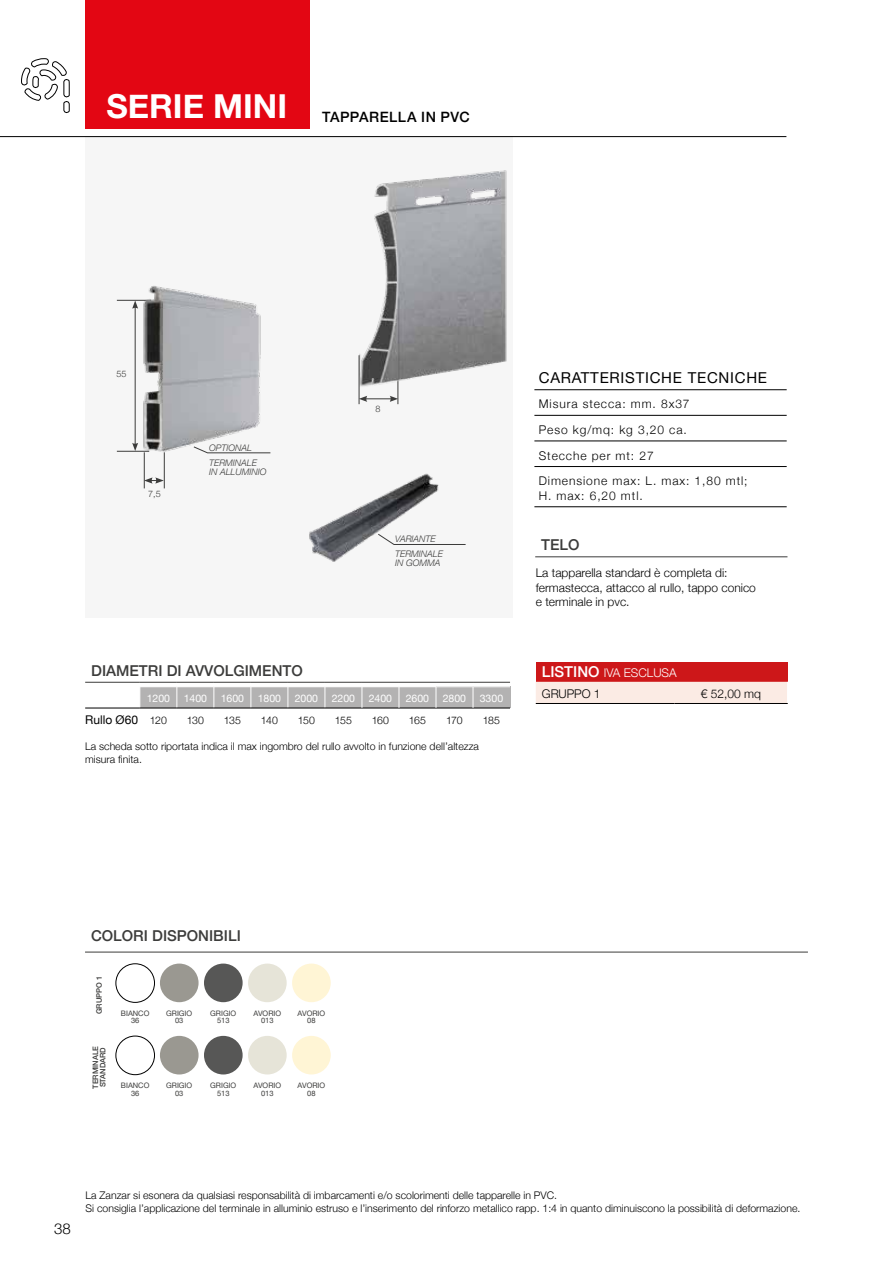
<style>
.page{position:relative;width:893px;height:1263px;background:#fff}
.page>*{position:absolute;margin:0;border:0;box-sizing:border-box;transform-origin:0 0}
.t1{font:700 33px "Helvetica Neue";color:#fff}
.t2{font:500 15px "Helvetica Neue";color:#3c3c3b}
.t3{font:15px "Helvetica Neue";letter-spacing:.05em;color:#000}
.t4{font:300 15px "Helvetica Neue";color:#000}
.t5{font:500 14.25px "Helvetica Neue";letter-spacing:.035em;color:#000}
.t6{font:300 12px/14.4px "Helvetica Neue";color:#000}
.t7{font:300 12px/25.7px "Helvetica Neue";letter-spacing:.075em;color:#000}
.t8{font:300 12px/21px "Helvetica Neue";color:#fff}
.t9{font:12px "Helvetica Neue";color:#000}
.t10{font:300 10.5px/13.5px "Helvetica Neue";color:#000}
.t11{font:10.5px "Helvetica Neue";color:#fff}
.t12{font:italic 300 9px/15px "Helvetica Neue";color:#3c3c3b}
.t13{font:300 9px "Helvetica Neue";color:#3c3c3b}
.t14{font:7.5px/7.5px "Helvetica Neue";color:#3c3c3b;text-align:center}
.t15{font:500 7.5px/7.5px "Helvetica Neue";color:#3c3c3b}
.s1{font-weight:300;font-size:10.5px}
.s2{font-weight:500;font-size:15px}
.s3{color:#000}
</style>
<div class="page">
<div style="left:85px;top:0;width:224px;height:129px;background:#e30613"></div>
<svg style="left:21px;top:58px;width:49px;height:56px"></svg>
<hr style="left:85px;top:952px;width:723px;height:1px;background:#3c3c3b">
<div style="left:436px;top:687px;width:37px;height:21px;background:#b3b2b2"></div>
<div style="left:473px;top:687px;width:37px;height:21px;background:#b3b2b2"></div>
<hr style="left:436px;top:708px;width:37px;height:1px;background:#000">
<hr style="left:473px;top:708px;width:37px;height:1px;background:#000">
<hr style="left:85px;top:682px;width:55px;height:1px;background:#3c3c3b">
<hr style="left:140px;top:682px;width:37px;height:1px;background:#3c3c3b">
<hr style="left:177px;top:682px;width:37px;height:1px;background:#3c3c3b">
<hr style="left:214px;top:682px;width:37px;height:1px;background:#3c3c3b">
<hr style="left:251px;top:682px;width:37px;height:1px;background:#3c3c3b">
<hr style="left:288px;top:682px;width:37px;height:1px;background:#3c3c3b">
<hr style="left:325px;top:682px;width:37px;height:1px;background:#3c3c3b">
<hr style="left:362px;top:682px;width:37px;height:1px;background:#3c3c3b">
<hr style="left:399px;top:682px;width:37px;height:1px;background:#3c3c3b">
<hr style="left:436px;top:682px;width:37px;height:1px;background:#3c3c3b">
<hr style="left:473px;top:682px;width:37px;height:1px;background:#3c3c3b">
<svg style="left:85px;top:687px;width:352px;height:22px;background:#b9b9b9"></svg>
<svg style="left:473px;top:687px;width:1px;height:21px"></svg>
<hr style="left:0;top:136px;width:786px;height:1px;background:#000">
<div style="left:116px;top:963px;width:39px;height:39px;border:1px solid #000;border-radius:50%"></div>
<div style="left:160px;top:963px;width:39px;height:39px;background:#9a9891;border-radius:50%"></div>
<div style="left:204px;top:963px;width:39px;height:39px;background:#575756;border-radius:50%"></div>
<div style="left:248px;top:963px;width:39px;height:39px;background:#e6e4d8;border-radius:50%"></div>
<div style="left:292px;top:963px;width:39px;height:39px;background:#fff5d5;border-radius:50%"></div>
<div style="left:116px;top:1036px;width:39px;height:39px;border:1px solid #000;border-radius:50%"></div>
<div style="left:160px;top:1036px;width:39px;height:38px;background:#9a9891;border-radius:50%"></div>
<div style="left:204px;top:1036px;width:39px;height:38px;background:#575756;border-radius:50%"></div>
<div style="left:248px;top:1036px;width:39px;height:38px;background:#e6e4d8;border-radius:50%"></div>
<div style="left:292px;top:1036px;width:39px;height:38px;background:#fff5d5;border-radius:50%"></div>
<img style="left:86px;top:137px;width:427px;height:425px">
<hr style="left:535px;top:556px;width:252px;height:1px;background:#3c3c3b">
<hr style="left:534px;top:389px;width:253px;height:1px;background:#000">
<hr style="left:534px;top:415px;width:253px;height:1px;background:#000">
<hr style="left:534px;top:441px;width:253px;height:1px;background:#000">
<hr style="left:534px;top:466px;width:253px;height:1px;background:#000">
<hr style="left:534px;top:506px;width:253px;height:1px;background:#000">
<div style="left:536px;top:663px;width:251px;height:19px;background:#cd1719"></div>
<div style="left:536px;top:682px;width:251px;height:21px;background:#fbebe4"></div>
<hr style="left:674px;top:703px;width:114px;height:1px;background:#000">
<hr style="left:536px;top:703px;width:138px;height:1px;background:#000">
<h1 class="t1" style="left:106px;top:80px;width:182px">SERIE MINI</h1>
<h3 class="t5" style="left:322px;top:106px;width:149px">TAPPARELLA IN PVC</h3>
<p class="t13" style="left:116px;top:366px;width:12px">55</p>
<p class="t13" style="left:148px;top:487px;width:14px">7,5</p>
<p class="t12" style="left:209px;top:440px;width:49px">OPTIONAL<br>TERMINALE</p>
<p class="t12" style="left:209px;top:464px;width:59px">IN ALLUMINIO</p>
<p class="t13" style="left:376px;top:402px;width:7px">8</p>
<p class="t12" style="left:395px;top:531px;width:49px">VARIANTE<br>TERMINALE</p>
<p class="t12" style="left:395px;top:555px;width:47px">IN GOMMA</p>
<h2 class="t2" style="left:91px;top:658px;width:213px">DIAMETRI DI AVVOLGIMENTO</h2>
<p class="t11" style="left:147px;top:691px;width:25px">1200</p>
<p class="t11" style="left:184px;top:691px;width:25px">1400</p>
<p class="t11" style="left:221px;top:691px;width:25px">1600</p>
<p class="t11" style="left:258px;top:691px;width:25px">1800</p>
<p class="t11" style="left:295px;top:691px;width:25px">2000</p>
<p class="t11" style="left:332px;top:691px;width:25px">2200</p>
<p class="t11" style="left:369px;top:691px;width:25px">2400</p>
<p class="t11" style="left:406px;top:691px;width:25px">2600</p>
<p class="t11" style="left:443px;top:691px;width:25px">2800</p>
<p class="t11" style="left:480px;top:691px;width:25px">3300</p>
<p class="t9" style="left:85px;top:711px;width:83px">Rullo Ø60 <span class="s1">120</span></p>
<p class="t10" style="left:187px;top:712px;width:19px">130</p>
<p class="t10" style="left:224px;top:712px;width:19px">135</p>
<p class="t10" style="left:261px;top:712px;width:19px">140</p>
<p class="t10" style="left:298px;top:712px;width:19px">150</p>
<p class="t10" style="left:335px;top:712px;width:19px">155</p>
<p class="t10" style="left:372px;top:712px;width:19px">160</p>
<p class="t10" style="left:409px;top:712px;width:19px">165</p>
<p class="t10" style="left:446px;top:712px;width:18px">170</p>
<p class="t10" style="left:483px;top:712px;width:19px">185</p>
<p class="t10" style="left:85px;top:738px;width:395px">La scheda sotto riportata indica il max ingombro del rullo avvolto in funzione dell’altezza misura finita.</p>
<h2 class="t3" style="left:539px;top:367px;width:230px">CARATTERISTICHE TECNICHE</h2>
<p class="t7" style="left:539px;top:390px;width:210px">Misura stecca: mm. 8x37<br>Peso kg/mq: kg 3,20 ca.<br>Stecche per mt: 27<br>Dimensione max: L. max: 1,80 mtl;</p>
<p class="t6" style="left:539px;top:487px;width:105px">H. max: 6,20 mtl.</p>
<h2 class="t2" style="left:541px;top:533px;width:40px">TELO</h2>
<p class="t6" style="left:536px;top:565px;width:222px">La tapparella standard è completa di: fermastecca, attacco al rullo, tappo conico e terminale in pvc.</p>
<p class="t8" style="left:542px;top:662px;width:136px"><span class="s2">LISTINO</span> IVA ESCLUSA<br><span class="s3">GRUPPO 1</span></p>
<p class="t6" style="left:701px;top:686px;width:62px">€ 52,00 mq</p>
<h2 class="t2" style="left:91px;top:924px;width:151px">COLORI DISPONIBILI</h2>
<p class="t15" style="left:95px;top:1014px;width:40px;rotate:-90deg">GRUPPO 1</p>
<p class="t15" style="left:91px;top:1089px;width:44px;rotate:-90deg">TERMINALE<br>STANDARD</p>
<p class="t14" style="left:121px;top:1010px;width:30px">BIANCO<br>36</p>
<p class="t14" style="left:166px;top:1010px;width:28px">GRIGIO<br>03</p>
<p class="t14" style="left:210px;top:1010px;width:28px">GRIGIO<br>513</p>
<p class="t14" style="left:254px;top:1010px;width:29px">AVORIO<br>013</p>
<p class="t14" style="left:298px;top:1010px;width:29px">AVORIO<br>08</p>
<p class="t14" style="left:121px;top:1082px;width:30px">BIANCO<br>36</p>
<p class="t14" style="left:166px;top:1082px;width:28px">GRIGIO<br>03</p>
<p class="t14" style="left:210px;top:1082px;width:28px">GRIGIO<br>513</p>
<p class="t14" style="left:254px;top:1082px;width:29px">AVORIO<br>013</p>
<p class="t14" style="left:298px;top:1082px;width:29px">AVORIO<br>08</p>
<h2 class="t4" style="left:54px;top:1217px;width:18px">38</h2>
<p class="t10" style="left:86px;top:1187px;width:473px">La Zanzar si esonera da qualsiasi responsabilità di imbarcamenti e/o scolorimenti delle tapparelle in PVC.</p>
<p class="t10" style="left:86px;top:1201px;width:716px">Si consiglia l’applicazione del terminale in alluminio estruso e l’inserimento del rinforzo metallico rapp. 1:4 in quanto diminuiscono la possibilità di deformazione.</p>
</div>
